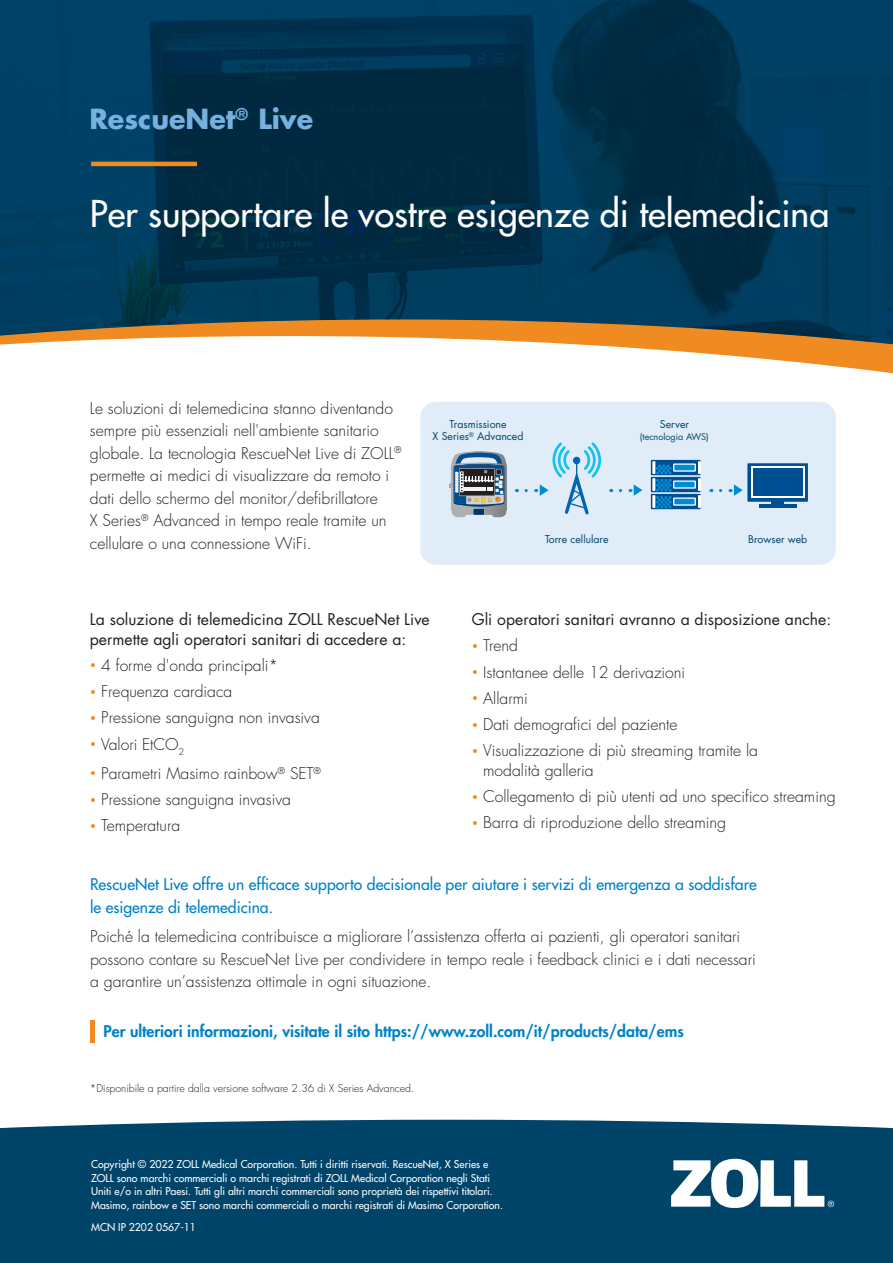
<style>
.page{position:relative;width:893px;height:1263px;background:#fff}
.page>*{position:absolute;margin:0;border:0;box-sizing:border-box;transform-origin:0 0}
.t1{font:500 36px "Futura Std";color:#fff}
.t2{font:700 27px "Futura Std";color:#76b1df}
.t3{font:300 15.75px/22.5px "Futura Std";color:#231f20}
.t4{font:15.75px/19.5px "Futura Std";color:#231f20}
.t5{font:500 15.75px/22.5px "Futura Std";color:#0082c8}
.t6{font:800 15.75px "Futura Std";color:#0082c8}
.t7{font:500 10.5px/13.5px "Futura Std";color:#fff}
.t8{font:300 10.5px "Futura Std";color:#231f20}
.t9{font:10.5px/12px "Futura Std";color:#00446a;text-align:center}
.t10{font:9px "Futura Std";color:#00446a}
.s1{font-size:10.5px;color:#f08b21}
</style>
<div class="page">
<svg style="left:0;top:344px;width:893px;height:59px"></svg>
<img style="left:0;top:0;width:893px;height:344px">
<div style="left:0;top:1120px;width:893px;height:143px;background:#00446a"></div>
<hr style="left:91px;top:162px;width:106px;height:4px;background:#f08b21">
<svg style="left:671px;top:1159px;width:163px;height:50px"></svg>
<div style="left:420px;top:402px;width:416px;height:163px;background:#e0ecf7;border-radius:16px"></div>
<svg style="left:449px;top:451px;width:58px;height:66px;background:#7b8b9a"></svg>
<svg style="left:620px;top:484px;width:22px;height:12px"></svg>
<svg style="left:651px;top:460px;width:50px;height:15px"></svg>
<div style="left:673px;top:464px;width:23px;height:7px;background:#71bee5"></div>
<div style="left:674px;top:465px;width:20px;height:5px;background:#008cd2"></div>
<svg style="left:651px;top:477px;width:50px;height:15px"></svg>
<div style="left:673px;top:481px;width:23px;height:7px;background:#71bee5"></div>
<div style="left:674px;top:482px;width:20px;height:5px;background:#008cd2"></div>
<svg style="left:651px;top:494px;width:50px;height:15px"></svg>
<svg style="left:698px;top:461px;width:3px;height:47px"></svg>
<div style="left:673px;top:498px;width:23px;height:7px;background:#71bee5"></div>
<div style="left:674px;top:499px;width:20px;height:5px;background:#008cd2"></div>
<svg style="left:652px;top:461px;width:20px;height:48px"></svg>
<svg style="left:720px;top:463px;width:88px;height:44px"></svg>
<div style="left:771px;top:496px;width:13px;height:9px;background:#004f92"></div>
<div style="left:748px;top:463px;width:60px;height:38px;background:#004f92"></div>
<div style="left:751px;top:467px;width:54px;height:31px;background:#fff"></div>
<div style="left:753px;top:468px;width:50px;height:28px;background:#004f92"></div>
<hr style="left:759px;top:504px;width:37px;height:3px;background:#004f92">
<svg style="left:526px;top:442px;width:75px;height:73px"></svg>
<hr style="left:90px;top:1021px;width:4px;height:22px;background:#f08b21">
<h2 class="t2" style="left:90px;top:101px;width:225px">RescueNet<sup>®</sup> Live</h2>
<h1 class="t1" style="left:90px;top:192px;width:741px">Per supportare le vostre esigenze di telemedicina</h1>
<p class="t3" style="left:90px;top:397px;width:313px">Le soluzioni di telemedicina stanno diventando sempre più essenziali nell'ambiente sanitario globale. La tecnologia RescueNet Live di ZOLL<sup>® </sup>permette ai medici di visualizzare da remoto i dati dello schermo del monitor/defibrillatore<br>X Series<sup>®</sup> Advanced in tempo reale tramite un cellulare o una connessione WiFi.</p>
<p class="t9" style="left:433px;top:418px;width:92px">Trasmissione<br>X Series<sup>®</sup> Advanced</p>
<p class="t9" style="left:660px;top:418px;width:31px">Server</p>
<p class="t10" style="left:640px;top:431px;width:70px">(tecnologia AWS)</p>
<p class="t9" style="left:545px;top:533px;width:65px">Torre cellulare</p>
<p class="t9" style="left:748px;top:533px;width:61px">Browser web</p>
<p class="t4" style="left:90px;top:610px;width:341px">La soluzione di telemedicina ZOLL RescueNet Live permette agli operatori sanitari di accedere a:</p>
<p class="t3" style="left:90px;top:654px;width:190px"><span class="s1">•</span> 4 forme d'onda principali*</p>
<p class="t3" style="left:90px;top:680px;width:144px"><span class="s1">•</span> Frequenza cardiaca</p>
<p class="t3" style="left:90px;top:707px;width:232px"><span class="s1">•</span> Pressione sanguigna non invasiva</p>
<p class="t3" style="left:90px;top:733px;width:96px"><span class="s1">•</span> Valori EtCO<sub>2</sub></p>
<p class="t3" style="left:90px;top:762px;width:233px"><span class="s1">•</span> Parametri Masimo rainbow<sup>®</sup> SET<sup>®</sup></p>
<p class="t3" style="left:90px;top:788px;width:203px"><span class="s1">•</span> Pressione sanguigna invasiva</p>
<p class="t3" style="left:90px;top:815px;width:92px"><span class="s1">•</span> Temperatura</p>
<p class="t4" style="left:472px;top:610px;width:361px">Gli operatori sanitari avranno a disposizione anche:</p>
<p class="t3" style="left:472px;top:635px;width:48px"><span class="s1">•</span> Trend</p>
<p class="t3" style="left:472px;top:661px;width:215px"><span class="s1">•</span> Istantanee delle 12 derivazioni</p>
<p class="t3" style="left:472px;top:687px;width:58px"><span class="s1">•</span> Allarmi</p>
<p class="t3" style="left:472px;top:713px;width:207px"><span class="s1">•</span> Dati demografici del paziente</p>
<p class="t3" style="left:483px;top:741px;width:276px;line-height:19.5px;text-indent:-11px"><span class="s1">•</span> Visualizzazione di più streaming tramite la modalità galleria</p>
<p class="t3" style="left:472px;top:785px;width:365px"><span class="s1">•</span> Collegamento di più utenti ad uno specifico streaming</p>
<p class="t3" style="left:472px;top:812px;width:256px"><span class="s1">•</span> Barra di riproduzione dello streaming</p>
<p class="t5" style="left:90px;top:873px;width:668px">RescueNet Live offre un efficace supporto decisionale per aiutare i servizi di emergenza a soddisfare le esigenze di telemedicina.</p>
<p class="t3" style="left:90px;top:925px;width:667px">Poiché la telemedicina contribuisce a migliorare l’assistenza offerta ai pazienti, gli operatori sanitari possono contare su RescueNet Live per condividere in tempo reale i feedback clinici e i dati necessari a garantire un’assistenza ottimale in ogni situazione.</p>
<p class="t6" style="left:104px;top:1021px;width:582px">Per ulteriori informazioni, visitate il sito https://www.zoll.com/it/products/data/ems</p>
<p class="t8" style="left:90px;top:1081px;width:326px">*Disponibile a partire dalla versione software 2.36 di X Series Advanced.</p>
<p class="t7" style="left:91px;top:1158px;width:413px">Copyright © 2022 ZOLL Medical Corporation. Tutti i diritti riservati. RescueNet, X Series e ZOLL sono marchi commerciali o marchi registrati di ZOLL Medical Corporation negli Stati Uniti e/o in altri Paesi. Tutti gli altri marchi commerciali sono proprietà dei rispettivi titolari.<br>Masimo, rainbow e SET sono marchi commerciali o marchi registrati di Masimo Corporation.</p>
<p class="t7" style="left:91px;top:1220px;width:106px">MCN IP 2202 0567-11</p>
</div>
